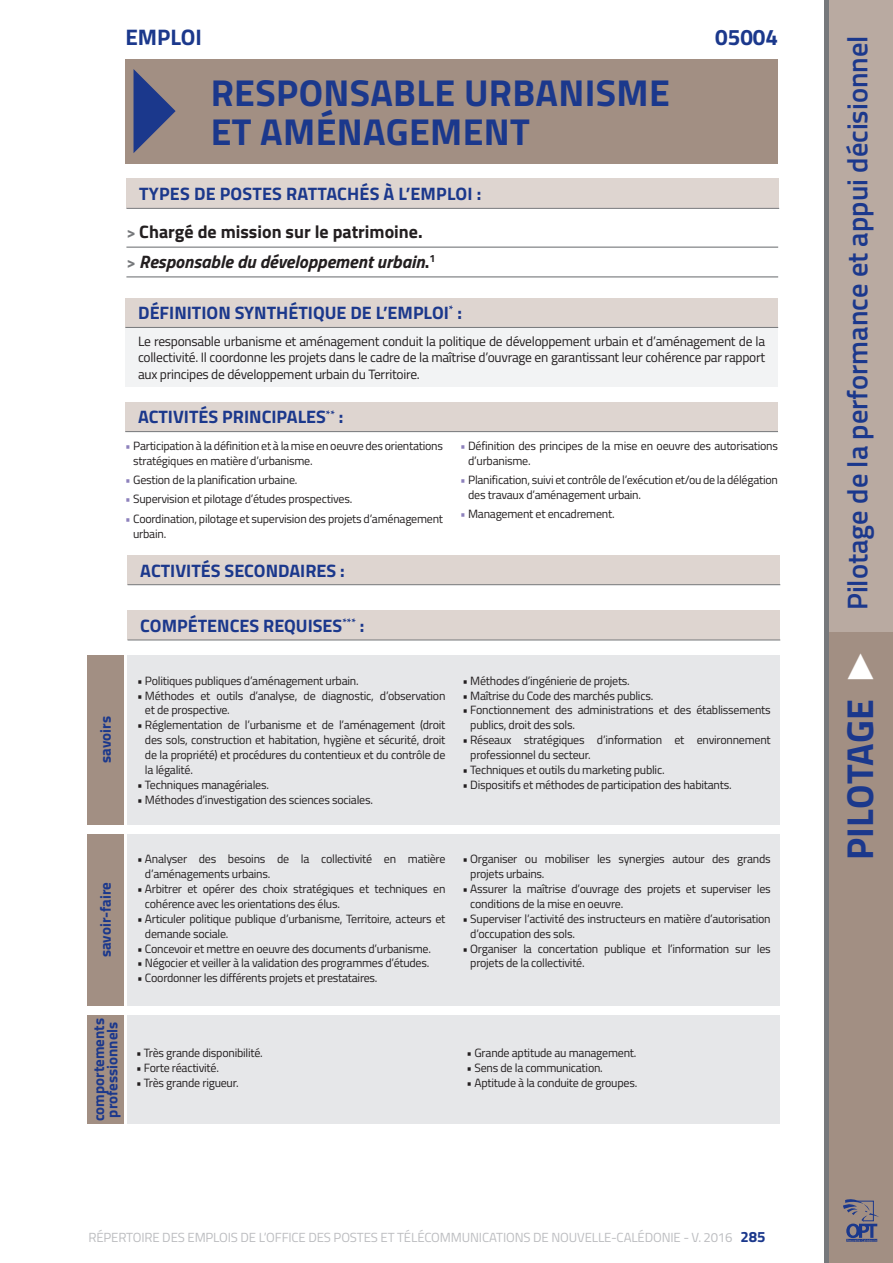
<style>
.page{position:relative;width:893px;height:1263px;background:#fff}
.page>*{position:absolute;margin:0;border:0;box-sizing:border-box;transform-origin:0 0}
.t1{font:700 37.5px/39px "Titillium";letter-spacing:.01em;color:#1b388c}
.t2{font:600 28.5px "Titillium";color:#1b388c}
.t3{font:700 22.5px "Titillium";color:#1b388c}
.t4{font:700 18px "Titillium";color:#1b388c}
.t5{font:700 18px/29.7px "Titillium";color:#231f20}
.t6{font:700 15px/13.5px "Titillium";color:#1b388c}
.t7{font:13.5px/16.5px "Titillium";letter-spacing:-.02em;color:#231f20;text-align:justify}
.t8{font:13.2px "Titillium";letter-spacing:-.01em;color:#bcbdc0}
.t9{font:12px/14.9px "Titillium";letter-spacing:-.02em;color:#231f20}
.s1{font-size:16.5px;color:#76787b}
.s2{font-style:italic}
.s3{font-size:12.15px;color:#8d81bc}
.s4{font-weight:700;font-size:15px;color:#1b388c}
.s5{font-family:"Klavika Arrows";color:#fff}
</style>
<div class="page">
<div style="left:128px;top:655px;width:652px;height:169px;background:#e6e7e9"></div>
<div style="left:128px;top:834px;width:652px;height:171px;background:#e6e7e9"></div>
<div style="left:128px;top:1015px;width:652px;height:108px;background:#e6e7e9"></div>
<div style="left:125px;top:327px;width:653px;height:60px;background:#f2f3f4"></div>
<div style="left:128px;top:555px;width:652px;height:30px;background:#ded5d0"></div>
<hr style="left:128px;top:584px;width:652px;height:1px;background:#76787b">
<div style="left:128px;top:610px;width:652px;height:30px;background:#ded5d0"></div>
<hr style="left:128px;top:640px;width:652px;height:1px;background:#76787b">
<div style="left:125px;top:402px;width:653px;height:30px;background:#ded5d0"></div>
<hr style="left:125px;top:431px;width:653px;height:1px;background:#76787b">
<div style="left:825px;top:0;width:68px;height:1263px;background:#76787b"></div>
<div style="left:829px;top:631px;width:64px;height:632px;background:#a28f83"></div>
<div style="left:125px;top:60px;width:653px;height:104px;background:#a28f83"></div>
<div style="left:829px;top:0;width:64px;height:631px;background:#b9aaa1"></div>
<svg style="left:134px;top:69px;width:42px;height:84px"></svg>
<div style="left:87px;top:655px;width:36px;height:169px;background:#a28f83"></div>
<div style="left:87px;top:834px;width:36px;height:171px;background:#a28f83"></div>
<div style="left:87px;top:1015px;width:36px;height:109px;background:#a28f83"></div>
<svg style="left:843px;top:1199px;width:36px;height:43px"></svg>
<div style="left:125px;top:298px;width:653px;height:29px;background:#ded5d0"></div>
<hr style="left:125px;top:327px;width:653px;height:1px;background:#76787b">
<hr style="left:126px;top:247px;width:652px;height:1px;background:#76787b">
<hr style="left:126px;top:276px;width:652px;height:1px;background:#76787b">
<div style="left:126px;top:179px;width:653px;height:29px;background:#ded5d0"></div>
<hr style="left:126px;top:208px;width:653px;height:1px;background:#76787b">
<h3 class="t3" style="left:125px;top:20px;width:78px">EMPLOI</h3>
<h1 class="t1" style="left:211px;top:72px;width:461px">RESPONSABLE URBANISME<br>ET AMÉNAGEMENT</h1>
<h3 class="t4" style="left:139px;top:180px;width:344px">TYPES DE POSTES RATTACHÉS À L’EMPLOI :</h3>
<h3 class="t5" style="left:126px;top:216px;width:310px"><span class="s1">&gt;</span> Chargé de mission sur le patrimoine. <span class="s1">&gt;</span> <span class="s2">Responsable du développement urbain</span>.<sup>1</sup></h3>
<h3 class="t4" style="left:138px;top:299px;width:325px">DÉFINITION SYNTHÉTIQUE DE L’EMPLOI<sup>*</sup> :</h3>
<h3 class="t3" style="left:715px;top:20px;width:65px">05004</h3>
<p class="t7" style="left:138px;top:332px;width:629px">Le responsable urbanisme et aménagement conduit la politique de développement urbain et d’aménagement de la collectivité. Il coordonne les projets dans le cadre de la maîtrise d’ouvrage en garantissant leur cohérence par rapport aux principes de développement urbain du Territoire.</p>
<h3 class="t4" style="left:138px;top:403px;width:207px">ACTIVITÉS PRINCIPALES<sup>**</sup> :</h3>
<p class="t9" style="left:133px;top:437px;width:311px;text-indent:-8px"><span class="s3">•</span> Participation à la définition et à la mise en oeuvre des orientations stratégiques en matière d’urbanisme.</p>
<p class="t9" style="left:125px;top:472px;width:174px"><span class="s3">•</span> Gestion de la planification urbaine.</p>
<p class="t9" style="left:125px;top:491px;width:229px"><span class="s3">•</span> Supervision et pilotage d’études prospectives.</p>
<p class="t9" style="left:133px;top:511px;width:311px;text-indent:-8px"><span class="s3">•</span> Coordination, pilotage et supervision des projets d’aménagement urbain.</p>
<h3 class="t4" style="left:140px;top:556px;width:206px">ACTIVITÉS SECONDAIRES :</h3>
<h3 class="t4" style="left:140px;top:612px;width:226px">COMPÉTENCES REQUISES<sup>***</sup> :</h3>
<p class="t9" style="left:468px;top:437px;width:311px;text-indent:-8px"><span class="s3">•</span> Définition des principes de la mise en oeuvre des autorisations d’urbanisme.</p>
<p class="t9" style="left:468px;top:472px;width:311px;text-indent:-8px"><span class="s3">•</span> Planification, suivi et contrôle de l’exécution et/ou de la délégation des travaux d’aménagement urbain.</p>
<p class="t9" style="left:460px;top:506px;width:156px"><span class="s3">•</span> Management et encadrement.</p>
<p class="t6" style="left:98px;top:763px;width:48px;rotate:-90deg">savoirs</p>
<p class="t9" style="left:137px;top:672px;width:223px">• Politiques publiques d’aménagement urbain.</p>
<p class="t9" style="left:145px;top:687px;width:302px;text-indent:-8px">• Méthodes et outils d’analyse, de diagnostic, d’observation et de prospective.</p>
<p class="t9" style="left:145px;top:717px;width:302px;text-align:justify;text-indent:-8px">• Réglementation de l’urbanisme et de l’aménagement (droit des sols, construction et habitation, hygiène et sécurité, droit de la propriété) et procédures du contentieux et du contrôle de la légalité.</p>
<p class="t9" style="left:137px;top:777px;width:133px">• Techniques managériales.</p>
<p class="t9" style="left:137px;top:791px;width:237px">• Méthodes d’investigation des sciences sociales.</p>
<p class="t9" style="left:462px;top:672px;width:169px">• Méthodes d’ingénierie de projets.</p>
<p class="t9" style="left:462px;top:687px;width:192px">• Maîtrise du Code des marchés publics.</p>
<p class="t9" style="left:470px;top:702px;width:302px;text-indent:-8px">• Fonctionnement des administrations et des établissements publics, droit des sols.</p>
<p class="t9" style="left:470px;top:732px;width:302px;text-indent:-8px">• Réseaux stratégiques d’information et environnement professionnel du secteur.</p>
<p class="t9" style="left:462px;top:762px;width:204px">• Techniques et outils du marketing public.</p>
<p class="t9" style="left:462px;top:777px;width:271px">• Dispositifs et méthodes de participation des habitants.</p>
<p class="t6" style="left:98px;top:957px;width:77px;rotate:-90deg">savoir-faire</p>
<p class="t6" style="left:91px;top:1121px;width:105px;rotate:-90deg">comportements professionnels</p>
<p class="t9" style="left:145px;top:851px;width:302px;text-indent:-8px">• Analyser des besoins de la collectivité en matière d’aménagements urbains.</p>
<p class="t9" style="left:145px;top:881px;width:302px;text-indent:-8px">• Arbitrer et opérer des choix stratégiques et techniques en cohérence avec les orientations des élus.</p>
<p class="t9" style="left:145px;top:910px;width:302px;text-indent:-8px">• Articuler politique publique d’urbanisme, Territoire, acteurs et demande sociale.</p>
<p class="t9" style="left:137px;top:940px;width:295px">• Concevoir et mettre en oeuvre des documents d’urbanisme.</p>
<p class="t9" style="left:137px;top:955px;width:294px">• Négocier et veiller à la validation des programmes d’études.</p>
<p class="t9" style="left:137px;top:970px;width:242px">• Coordonner les différents projets et prestataires.</p>
<p class="t9" style="left:136px;top:1044px;width:128px">• Très grande disponibilité.</p>
<p class="t9" style="left:136px;top:1059px;width:84px">• Forte réactivité.</p>
<p class="t9" style="left:136px;top:1074px;width:104px">• Très grande rigueur.</p>
<p class="t9" style="left:470px;top:851px;width:302px;text-indent:-8px">• Organiser ou mobiliser les synergies autour des grands projets urbains.</p>
<p class="t9" style="left:470px;top:881px;width:302px;text-indent:-8px">• Assurer la maîtrise d’ouvrage des projets et superviser les conditions de la mise en oeuvre.</p>
<p class="t9" style="left:470px;top:910px;width:302px;text-indent:-8px">• Superviser l’activité des instructeurs en matière d’autorisation d’occupation des sols.</p>
<p class="t9" style="left:470px;top:940px;width:302px;text-indent:-8px">• Organiser la concertation publique et l’information sur les projets de la collectivité.</p>
<p class="t9" style="left:467px;top:1044px;width:171px">• Grande aptitude au management.</p>
<p class="t9" style="left:467px;top:1059px;width:138px">• Sens de la communication.</p>
<p class="t9" style="left:467px;top:1074px;width:172px">• Aptitude à la conduite de groupes.</p>
<p class="t8" style="left:88px;top:1227px;width:679px">RÉPERTOIRE DES EMPLOIS DE L’OFFICE DES POSTES ET TÉLÉCOMMUNICATIONS DE NOUVELLE-CALÉDONIE - V. 2016 <span class="s4">285</span></p>
<h2 class="t2" style="left:836px;top:610px;width:576px;rotate:-90deg">Pilotage de la performance et appui décisionnel</h2>
<h1 class="t1" style="left:838px;top:860px;width:209px;rotate:-90deg">PILOTAGE <span class="s5">1</span></h1>
</div>
